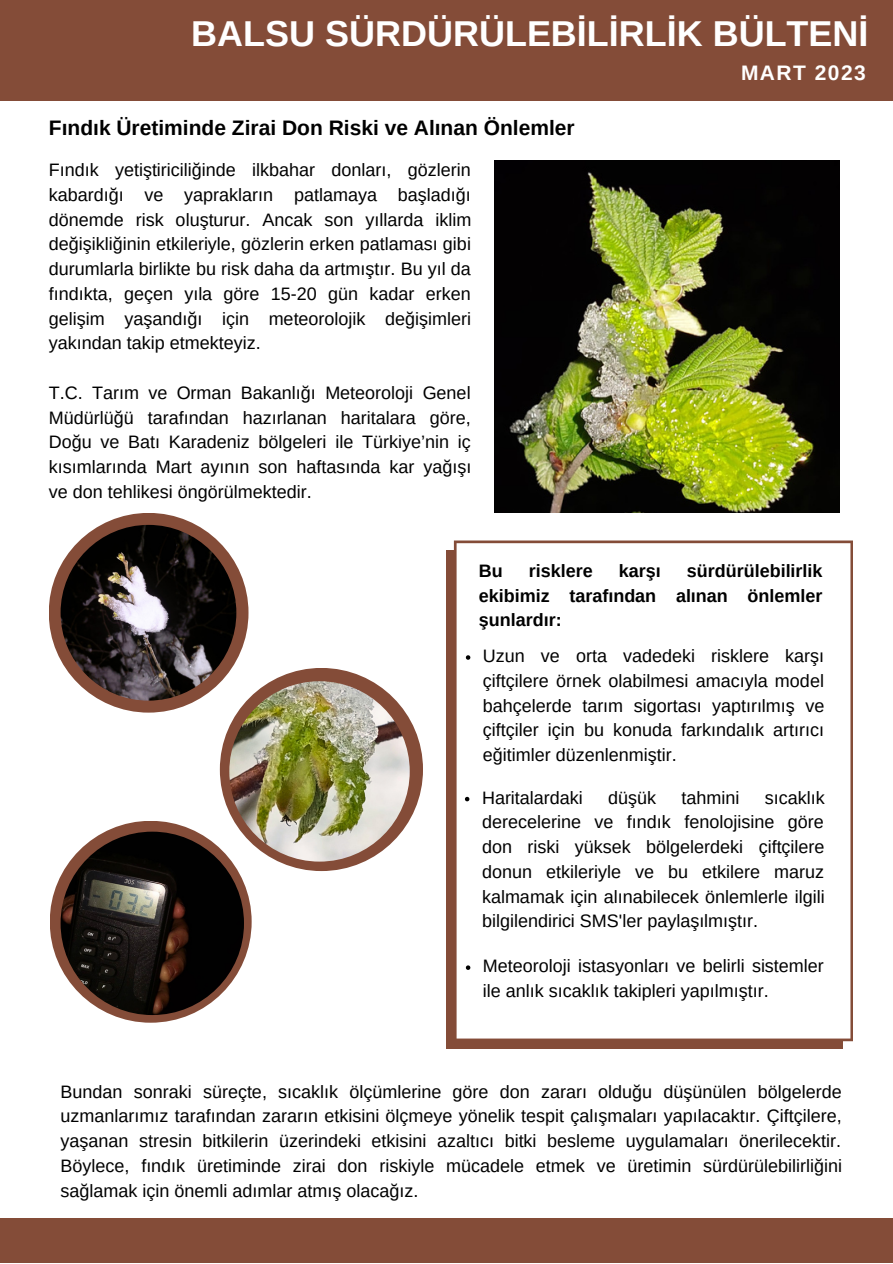
<style>
.page{position:relative;width:893px;height:1264px;background:#fff}
.page>*{position:absolute;margin:0;border:0;box-sizing:border-box;transform-origin:0 0}
.t1{font:700 36px "Arimo";color:#fff}
.t2{font:700 21px "Arimo";color:#000}
.t3{font:700 21px "Arimo";letter-spacing:.07em;color:#fff}
.t4{font:18px/24.8px "Arimo";color:#000;text-align:justify}
.t5{font:700 18px/24.8px "Arimo";color:#000;text-align:justify}
</style>
<div class="page">
<div style="left:0;top:0;width:892px;height:100px;background:#844c38"></div>
<div style="left:0;top:1217px;width:892px;height:45px;background:#844c38"></div>
<div style="left:446px;top:550px;width:396px;height:498px;background:#844c38"></div>
<div style="left:454px;top:540px;width:399px;height:501px;background:#fff"></div>
<img style="left:494px;top:161px;width:345px;height:352px">
<div style="left:49px;top:513px;width:199px;height:199px;background:#844c38;border-radius:50%"></div>
<img style="left:61px;top:525px;width:175px;height:175px;border-radius:50%">
<div style="left:50px;top:820px;width:202px;height:202px;background:#844c38;border-radius:50%"></div>
<img style="left:61px;top:831px;width:183px;height:184px;border-radius:50%">
<div style="left:220px;top:668px;width:203px;height:203px;background:#844c38;border-radius:50%"></div>
<img style="left:229px;top:681px;width:180px;height:180px;border-radius:50%">
<svg style="left:466px;top:655px;width:4px;height:4px"></svg>
<svg style="left:466px;top:965px;width:4px;height:4px"></svg>
<svg style="left:465px;top:796px;width:4px;height:5px"></svg>
<h1 class="t1" style="left:191px;top:13px;width:678px">BALSU SÜRDÜRÜLEBİLİRLİK BÜLTENİ</h1>
<p class="t3" style="left:741px;top:61px;width:126px">MART 2023</p>
<p class="t2" style="left:49px;top:116px;width:527px">Fındık Üretiminde Zirai Don Riski ve Alınan Önlemler</p>
<p class="t4" style="left:49px;top:158px;width:424px">Fındık yetiştiriciliğinde ilkbahar donları, gözlerin kabardığı ve yaprakların patlamaya başladığı dönemde risk oluşturur. Ancak son yıllarda iklim değişikliğinin etkileriyle, gözlerin erken patlaması gibi durumlarla birlikte bu risk daha da artmıştır. Bu yıl da fındıkta, geçen yıla göre 15-20 gün kadar erken gelişim yaşandığı için meteorolojik değişimleri yakından takip etmekteyiz.</p>
<p class="t4" style="left:49px;top:380px;width:424px">T.C. Tarım ve Orman Bakanlığı Meteoroloji Genel Müdürlüğü tarafından hazırlanan haritalara göre, Doğu ve Batı Karadeniz bölgeleri ile Türkiye’nin iç kısımlarında Mart ayının son haftasında kar yağışı ve don tehlikesi öngörülmektedir.</p>
<p class="t5" style="left:478px;top:558px;width:345px;text-indent:208px">sürdürülebilirlik ekibimiz tarafından alınan önlemler şunlardır:</p>
<p class="t4" style="left:483px;top:643px;width:343px">Uzun ve orta vadedeki risklere karşı çiftçilere örnek olabilmesi amacıyla model bahçelerde tarım sigortası yaptırılmış ve çiftçiler için bu konuda farkındalık artırıcı eğitimler düzenlenmiştir.</p>
<p class="t5" style="left:478px;top:558px;width:25px">Bu</p>
<p class="t5" style="left:528px;top:558px;width:65px">risklere</p>
<p class="t5" style="left:618px;top:558px;width:43px">karşı</p>
<p class="t4" style="left:482px;top:785px;width:344px;text-indent:283px">sıcaklık derecelerine ve fındık fenolojisine göre don riski yüksek bölgelerdeki çiftçilere donun etkileriyle ve bu etkilere maruz kalmamak için alınabilecek önlemlerle ilgili bilgilendirici SMS'ler paylaşılmıştır.</p>
<p class="t4" style="left:482px;top:785px;width:102px">Haritalardaki</p>
<p class="t4" style="left:608px;top:785px;width:49px">düşük</p>
<p class="t4" style="left:681px;top:785px;width:59px">tahmini</p>
<p class="t4" style="left:483px;top:953px;width:342px">Meteoroloji istasyonları ve belirli sistemler ile anlık sıcaklık takipleri yapılmıştır.</p>
<p class="t4" style="left:61px;top:1078px;width:783px">Bundan sonraki süreçte, sıcaklık ölçümlerine göre don zararı olduğu düşünülen bölgelerde uzmanlarımız tarafından zararın etkisini ölçmeye yönelik tespit çalışmaları yapılacaktır. Çiftçilere, yaşanan stresin bitkilerin üzerindeki etkisini azaltıcı bitki besleme uygulamaları önerilecektir.<br>Böylece, fındık üretiminde zirai don riskiyle mücadele etmek ve üretimin sürdürülebilirliğini sağlamak için önemli adımlar atmış olacağız.</p>
</div>
